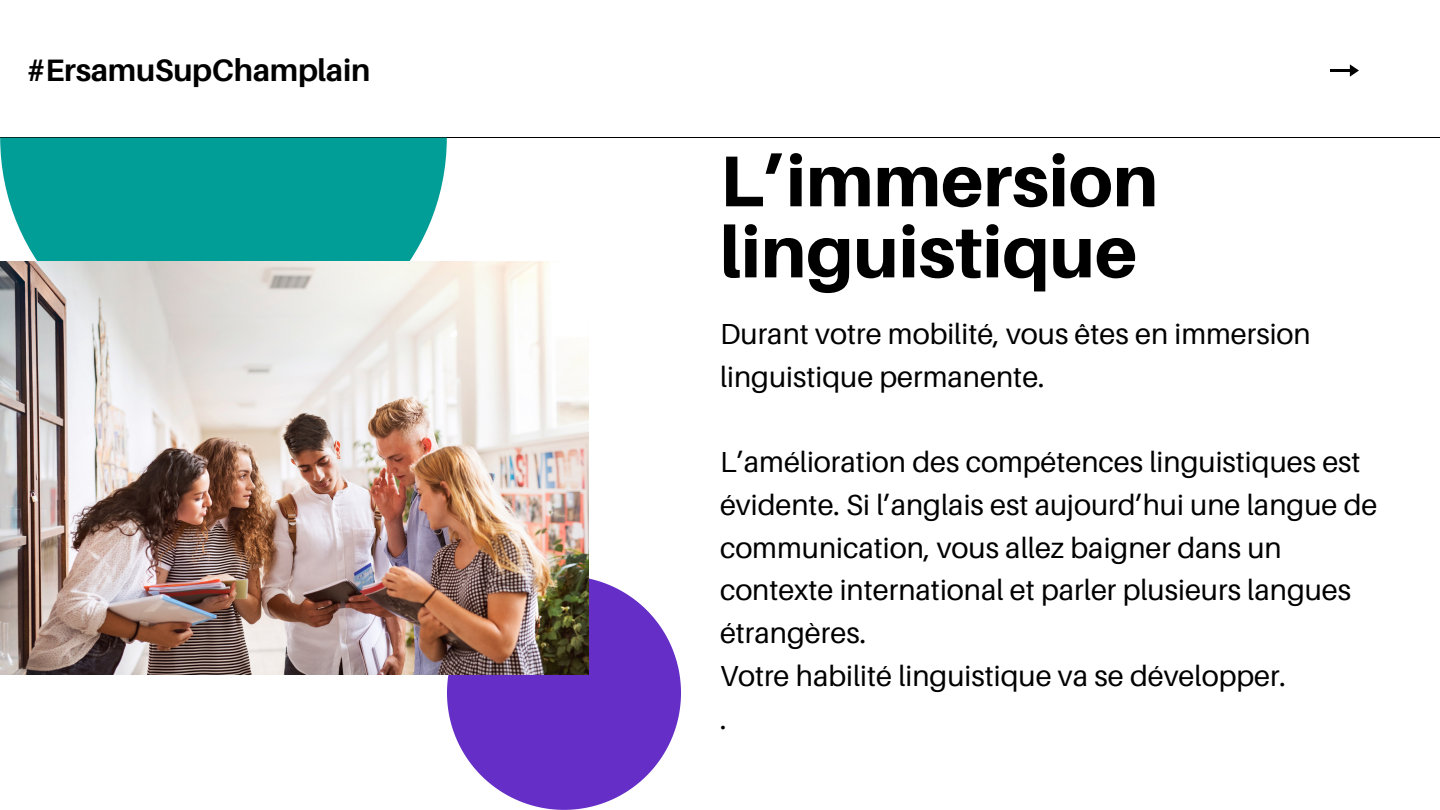
<style>
.page{position:relative;width:1440px;height:810px;background:#fff}
.page>*{position:absolute;margin:0;border:0;box-sizing:border-box;transform-origin:0 0}
.t1{font:800 72px/71.1px "Aileron";color:#000}
.t2{font:700 31px "Aileron";letter-spacing:-.01em;color:#000}
.t3{font:29px/42.8px "Aileron";color:#000}
.s1{color:#fff}
</style>
<div class="page">
<hr style="left:0;top:137px;width:1440px;height:1px;background:#000">
<div style="left:0;top:138px;width:447px;height:123px;background:#019d97"></div>
<svg style="left:447px;top:578px;width:234px;height:232px;fill:#642ec7"></svg>
<svg style="left:1331px;top:64px;width:28px;height:13px"></svg>
<img style="left:0;top:261px;width:589px;height:414px">
<p class="t2" style="left:26px;top:51px;width:365px">#ErsamuSupChamplain<span class="s1">g</span></p>
<p class="t1" style="left:720px;top:144px;width:440px">L’immersion linguistique</p>
<p class="t3" style="left:720px;top:312px;width:592px">Durant votre mobilité, vous êtes en immersion linguistique permanente.</p>
<p class="t3" style="left:720px;top:440px;width:659px">L’amélioration des compétences linguistiques est évidente. Si l’anglais est aujourd’hui une langue de communication, vous allez baigner dans un contexte international et parler plusieurs langues étrangères.</p>
<p class="t3" style="left:720px;top:654px;width:568px">Votre habilité linguistique va se développer.</p>
<p class="t3" style="left:720px;top:697px;width:8px">.</p>
</div>
